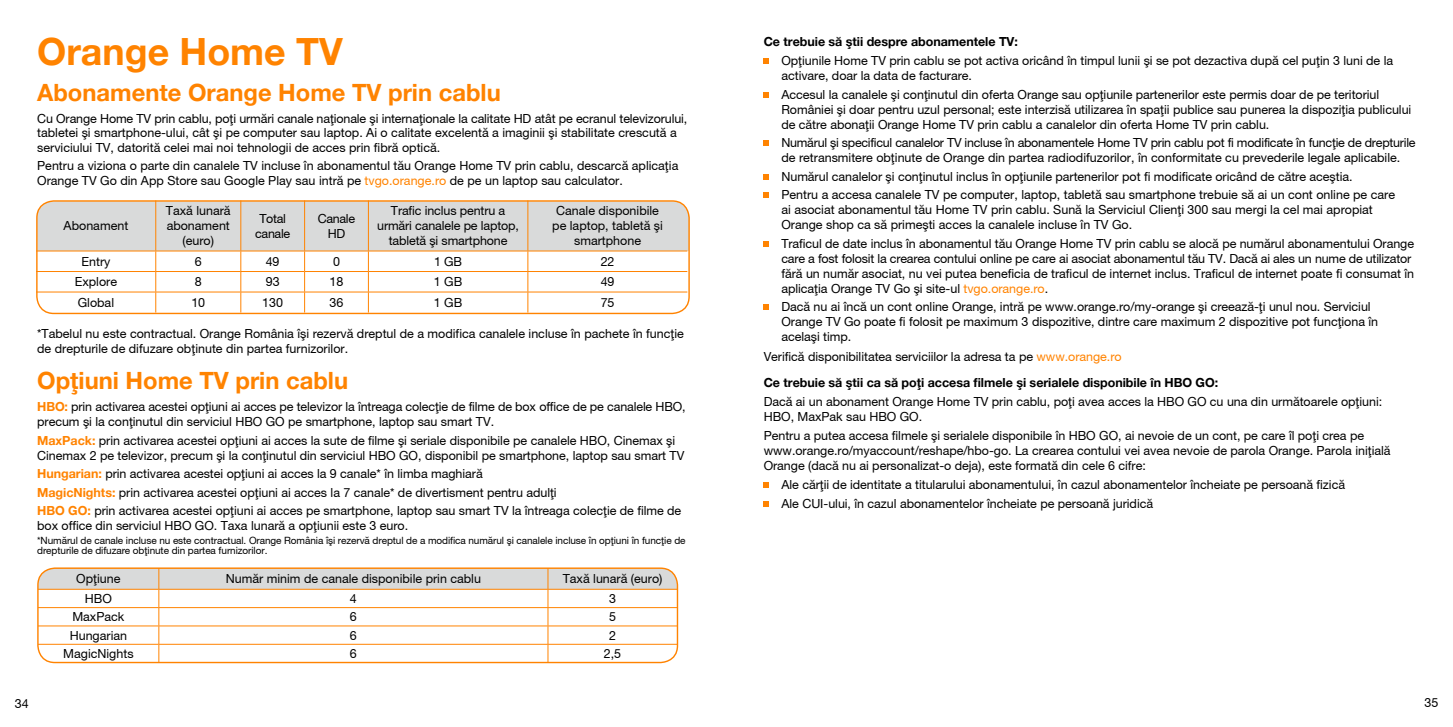
<style>
.page{position:relative;width:1453px;height:727px;background:#fff}
.page>*{position:absolute;margin:0;border:0;box-sizing:border-box;transform-origin:0 0}
.t1{font:700 37.5px "Rom Helvetica Neue";color:#ff8300}
.t2{font:700 23.75px "Rom Helvetica Neue";color:#ff8300}
.t3{font:12.5px/15px "Rom Helvetica Neue";letter-spacing:-.005em;color:#000}
.t4{font:700 12.5px/25.6px "Rom Helvetica Neue";letter-spacing:-.005em;color:#000}
.t5{font:12.5px/15px "Rom Helvetica Neue";letter-spacing:-.025em;color:#000;text-align:center}
.t6{font:10px/10px "Rom Helvetica Neue";letter-spacing:-.01em;color:#000}
.s1{color:#ff8300}
.s2{font-weight:700;color:#ff8300}
.s3{font-weight:400}
.s4{font-weight:400;color:#ff8300}
</style>
<div class="page">
<svg style="left:37px;top:201px;width:652px;height:111px"></svg>
<div style="left:36px;top:200px;width:654px;height:114px;border:1px solid #ff8300;border-radius:17px"></div>
<svg style="left:39px;top:569px;width:639px;height:93px"></svg>
<div style="left:37px;top:567px;width:641px;height:96px;border:1px solid #ff8300;border-radius:17px"></div>
<svg style="left:764px;top:58px;width:5px;height:6px"></svg>
<svg style="left:764px;top:92px;width:5px;height:5px"></svg>
<svg style="left:764px;top:140px;width:5px;height:6px"></svg>
<svg style="left:764px;top:174px;width:5px;height:5px"></svg>
<svg style="left:764px;top:192px;width:5px;height:6px"></svg>
<svg style="left:764px;top:241px;width:5px;height:5px"></svg>
<svg style="left:764px;top:305px;width:5px;height:5px"></svg>
<svg style="left:764px;top:482px;width:5px;height:5px"></svg>
<svg style="left:764px;top:501px;width:5px;height:5px"></svg>
<h1 class="t1" style="left:37px;top:30px;width:307px">Orange Home TV</h1>
<h2 class="t2" style="left:37px;top:79px;width:465px">Abonamente Orange Home TV prin cablu</h2>
<p class="t3" style="left:37px;top:111px;width:652px;line-height:14.6px">Cu Orange Home TV prin cablu, po]i urm`ri canale na]ionale [i interna]ionale la calitate HD atât pe ecranul televizorului, tabletei [i smartphone-ului, cât [i pe computer sau laptop. Ai o calitate excelent` a imaginii [i stabilitate crescut` a serviciului TV, datorit` celei mai noi tehnologii de acces prin fibr` optic`.</p>
<p class="t3" style="left:37px;top:158px;width:643px;line-height:14.6px">Pentru a viziona o parte din canalele TV incluse \n abonamentul t`u Orange Home TV prin cablu, descarc` aplica]ia<br>Orange TV Go din App Store sau Google Play sau intr` pe <span class="s1">tvgo.orange.ro</span> de pe un laptop sau calculator.</p>
<p class="t3" style="left:64px;top:218px;width:66px">Abonament</p>
<p class="t3" style="left:166px;top:203px;width:66px;text-align:center">Tax` lunar` abonament (euro)</p>
<p class="t5" style="left:255px;top:211px;width:37px">Total canale</p>
<p class="t5" style="left:318px;top:211px;width:39px">Canale<br>HD</p>
<p class="t3" style="left:377px;top:203px;width:143px;text-align:center">Trafic inclus pentru a urm`ri canalele pe laptop, tablet` [i smartphone</p>
<p class="t3" style="left:552px;top:203px;width:112px;text-align:center">Canale disponibile pe laptop, tablet` [i smartphone</p>
<p class="t3" style="left:81px;top:254px;width:30px">Entry</p>
<p class="t3" style="left:195px;top:254px;width:8px">6</p>
<p class="t3" style="left:266px;top:254px;width:15px">49</p>
<p class="t3" style="left:333px;top:254px;width:8px">0</p>
<p class="t3" style="left:434px;top:254px;width:29px">1 GB</p>
<p class="t3" style="left:601px;top:254px;width:15px">22</p>
<p class="t3" style="left:75px;top:274px;width:44px">Explore</p>
<p class="t3" style="left:195px;top:274px;width:8px">8</p>
<p class="t3" style="left:266px;top:274px;width:15px">93</p>
<p class="t3" style="left:330px;top:274px;width:15px">18</p>
<p class="t3" style="left:434px;top:274px;width:30px">1 GB</p>
<p class="t3" style="left:601px;top:274px;width:15px">49</p>
<p class="t3" style="left:78px;top:295px;width:38px">Global</p>
<p class="t3" style="left:191px;top:295px;width:15px">10</p>
<p class="t3" style="left:262px;top:295px;width:22px">130</p>
<p class="t3" style="left:330px;top:295px;width:15px">36</p>
<p class="t3" style="left:434px;top:295px;width:30px">1 GB</p>
<p class="t3" style="left:601px;top:295px;width:15px">75</p>
<p class="t3" style="left:37px;top:326px;width:648px;line-height:14.4px">*Tabelul nu este contractual. Orange România \[i rezerv` dreptul de a modifica canalele incluse \n pachete \n func]ie de drepturile de difuzare ob]inute din partea furnizorilor.</p>
<h2 class="t2" style="left:37px;top:367px;width:312px">Op]iuni Home TV prin cablu</h2>
<p class="t3" style="left:37px;top:399px;width:650px"><span class="s2">HBO:</span> prin activarea acestei op]iuni ai acces pe televizor la întreaga colec]ie de filme de box office de pe canalele HBO, precum [i la con]inutul din serviciul HBO GO pe smartphone, laptop sau smart TV.</p>
<p class="t3" style="left:37px;top:432px;width:649px"><span class="s2">MaxPack:</span> prin activarea acestei op]iuni ai acces la sute de filme [i seriale disponibile pe canalele HBO, Cinemax [i<br>Cinemax 2 pe televizor, precum [i la con]inutul din serviciul HBO GO, disponibil pe smartphone, laptop sau smart TV</p>
<p class="t3" style="left:37px;top:464px;width:646px;line-height:18.5px"><span class="s2">Hungarian:</span> prin activarea acestei op]iuni ai acces la 9 canale* \n limba maghiar`<br><span class="s2">MagicNights:</span> prin activarea acestei op]iuni ai acces la 7 canale* de divertisment pentru adul]i<br><span class="s2">HBO GO:</span> prin activarea acestei op]iuni ai acces pe smartphone, laptop sau smart TV la întreaga colec]ie de filme de</p>
<p class="t3" style="left:37px;top:518px;width:372px">box office din serviciul HBO GO. Taxa lunar` a op]iunii este 3 euro.</p>
<p class="t6" style="left:37px;top:535px;width:650px">*Num`rul de canale incluse nu este contractual. Orange România \[i rezerv` dreptul de a modifica num`rul [i canalele incluse \n op]iuni \n func]ie de drepturile de difuzare ob]inute din partea furnizorilor.</p>
<p class="t3" style="left:76px;top:571px;width:46px">Op]iune</p>
<p class="t3" style="left:226px;top:571px;width:257px">Num`r minim de canale disponibile prin cablu</p>
<p class="t3" style="left:563px;top:571px;width:101px">Tax` lunar` (euro)</p>
<p class="t3" style="left:85px;top:591px;width:29px">HBO</p>
<p class="t3" style="left:350px;top:591px;width:8px">4</p>
<p class="t3" style="left:609px;top:591px;width:8px">3</p>
<p class="t3" style="left:72px;top:609px;width:54px">MaxPack</p>
<p class="t3" style="left:350px;top:609px;width:8px">6</p>
<p class="t3" style="left:609px;top:609px;width:8px">5</p>
<p class="t3" style="left:70px;top:627px;width:59px">Hungarian</p>
<p class="t3" style="left:350px;top:627px;width:8px">6</p>
<p class="t3" style="left:609px;top:627px;width:8px">2</p>
<p class="t3" style="left:63px;top:646px;width:72px">MagicNights</p>
<p class="t3" style="left:350px;top:646px;width:8px">6</p>
<p class="t3" style="left:604px;top:646px;width:19px">2,5</p>
<p class="t4" style="left:764px;top:29px;width:256px">Ce trebuie s` [tii despre abonamentele TV:</p>
<p class="t3" style="left:781px;top:53px;width:613px">Op]iunile Home TV prin cablu se pot activa oricând \n timpul lunii [i se pot dezactiva dup` cel pu]in 3 luni de la activare, doar la data de facturare.</p>
<p class="t3" style="left:781px;top:87px;width:631px">Accesul la canalele [i con]inutul din oferta Orange sau op]iunile partenerilor este permis doar de pe teritoriul<br>României [i doar pentru uzul personal; este interzis` utilizarea în spa]ii publice sau punerea la dispozi]ia publicului de c`tre abona]ii Orange Home TV prin cablu a canalelor din oferta Home TV prin cablu.</p>
<p class="t3" style="left:781px;top:135px;width:636px">Num`rul [i specificul canalelor TV incluse \n abonamentele Home TV prin cablu pot fi modificate \n func]ie de drepturile de retransmitere ob]inute de Orange din partea radiodifuzorilor, \n conformitate cu prevederile legale aplicabile.</p>
<p class="t3" style="left:781px;top:167px;width:615px;line-height:18.5px">Num`rul canalelor [i con]inutul inclus în op]iunile partenerilor pot fi modificate oricând de c`tre ace[tia.<br>Pentru a accesa canalele TV pe computer, laptop, tablet` sau smartphone trebuie s` ai un cont online pe care</p>
<p class="t3" style="left:781px;top:202px;width:593px">ai asociat abonamentul t`u Home TV prin cablu. Sun` la Serviciul Clien]i 300 sau mergi la cel mai apropiat<br>Orange shop ca s` prime[ti acces la canalele incluse \n TV Go.</p>
<p class="t3" style="left:781px;top:236px;width:634px">Traficul de date inclus în abonamentul t`u Orange Home TV prin cablu se aloc` pe num`rul abonamentului Orange care a fost folosit la crearea contului online pe care ai asociat abonamentul t`u TV. Dac` ai ales un nume de utilizator f`r` un num`r asociat, nu vei putea beneficia de traficul de internet inclus. Traficul de internet poate fi consumat \n aplica]ia Orange TV Go [i site-ul <span class="s1">tvgo.orange.ro</span>.</p>
<p class="t3" style="left:781px;top:299px;width:598px">Dac` nu ai înc` un cont online Orange, intr` pe www.orange.ro/my-orange [i creeaz`-]i unul nou. Serviciul<br>Orange TV Go poate fi folosit pe maximum 3 dispozitive, dintre care maximum 2 dispozitive pot func]iona în acela[i timp.</p>
<p class="t4" style="left:764px;top:344px;width:456px"><span class="s3">Verific` disponibilitatea serviciilor la adresa ta pe</span> <span class="s4">www.orange.ro<br></span>Ce trebuie s` [tii ca s` po]i accesa filmele [i serialele disponibile în HBO GO:</p>
<p class="t3" style="left:764px;top:393px;width:620px">Dac` ai un abonament Orange Home TV prin cablu, po]i avea acces la HBO GO cu una din urm`toarele op]iuni:<br>HBO, MaxPak sau HBO GO.</p>
<p class="t3" style="left:764px;top:427px;width:628px">Pentru a putea accesa filmele [i serialele disponibile în HBO GO, ai nevoie de un cont, pe care îl po]i crea pe www.orange.ro/myaccount/reshape/hbo-go. La crearea contului vei avea nevoie de parola Orange. Parola ini]ial`<br>Orange (dac` nu ai personalizat-o deja), este format` din cele 6 cifre:</p>
<p class="t3" style="left:781px;top:475px;width:565px;line-height:18.8px">Ale c`r]ii de identitate a titularului abonamentului, în cazul abonamentelor încheiate pe persoan` fizic`<br>Ale CUI-ului, în cazul abonamentelor încheiate pe persoan` juridic`</p>
<p class="t3" style="left:15px;top:695px;width:15px">34</p>
<p class="t3" style="left:1424px;top:695px;width:15px">35</p>
</div>
